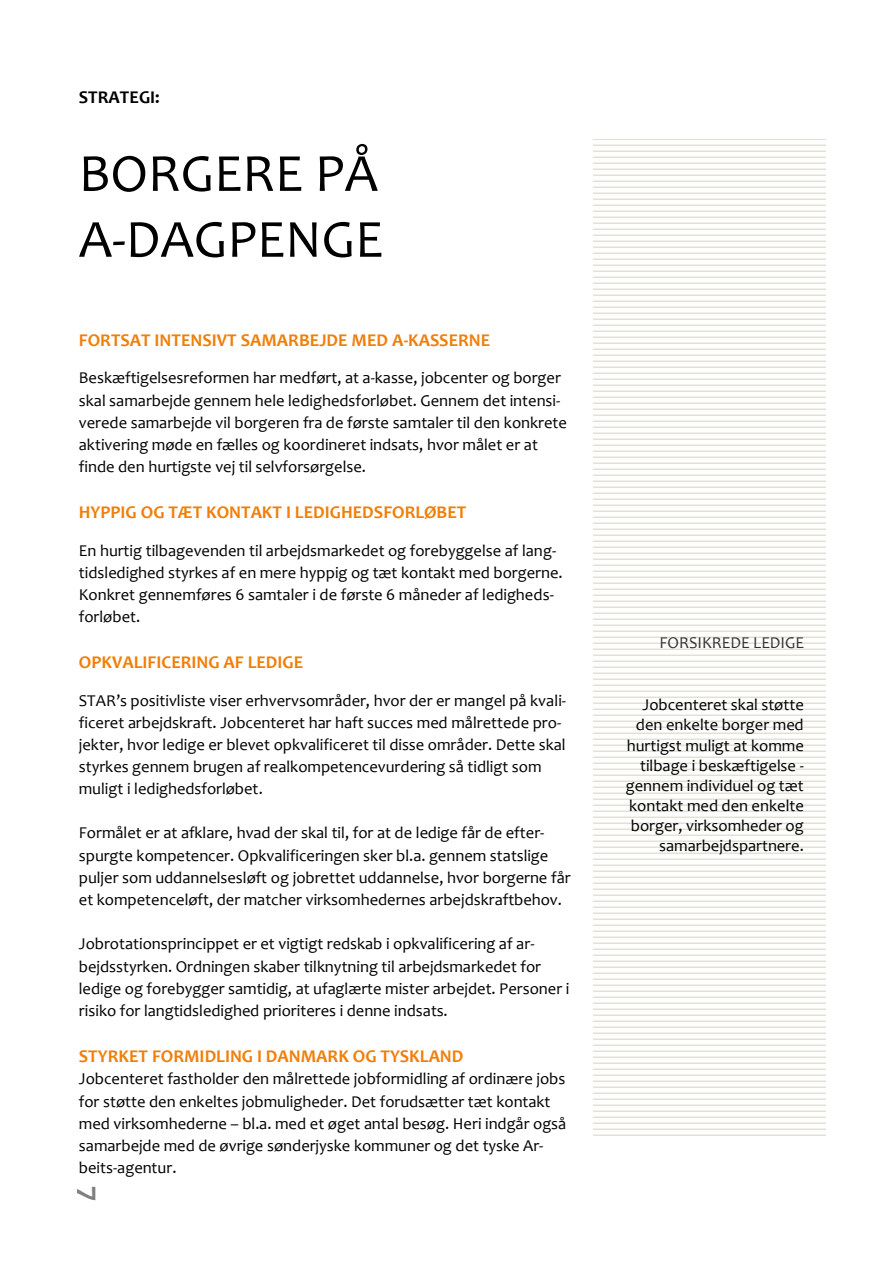
<style>
.page{position:relative;width:893px;height:1263px;background:#fff}
.page>*{position:absolute;margin:0;border:0;box-sizing:border-box;transform-origin:0 0}
.t1{font:54px/65.8px "Candara";color:#000}
.t2{font:700 33px "Candara";color:#808080}
.t3{font:700 18px "Candara";color:#f07f09}
.t4{font:700 18px "Candara";letter-spacing:.005em;color:#000}
.t5{font:16.5px/22.2px "Candara";color:#000}
.t6{font:16.5px "Candara";color:#323232}
</style>
<div class="page">
<svg style="left:594px;top:139px;width:231px;height:996px"></svg>
<p class="t4" style="left:79px;top:86px;width:82px">STRATEGI:</p>
<h1 class="t1" style="left:79px;top:140px;width:306px">BORGERE PÅ<br>A-DAGPENGE</h1>
<p class="t3" style="left:79px;top:328px;width:413px">FORTSAT INTENSIVT SAMARBEJDE MED A-KASSERNE</p>
<p class="t5" style="left:79px;top:367px;width:490px">Beskæftigelsesreformen har medført, at a-kasse, jobcenter og borger skal samarbejde gennem hele ledighedsforløbet. Gennem det intensi&shy;verede samarbejde vil borgeren fra de første samtaler til den konkrete aktivering møde en fælles og koordineret indsats, hvor målet er at finde den hurtigste vej til selvforsørgelse.</p>
<p class="t3" style="left:79px;top:501px;width:389px">HYPPIG OG TÆT KONTAKT I LEDIGHEDSFORLØBET</p>
<p class="t5" style="left:79px;top:539px;width:485px">En hurtig tilbagevenden til arbejdsmarkedet og forebyggelse af lang&shy;tidsledighed styrkes af en mere hyppig og tæt kontakt med borgerne.<br>Konkret gennemføres 6 samtaler i de første 6 måneder af ledigheds&shy;forløbet.</p>
<p class="t3" style="left:79px;top:651px;width:226px">OPKVALIFICERING AF LEDIGE</p>
<p class="t5" style="left:79px;top:689px;width:489px">STAR’s positivliste viser erhvervsområder, hvor der er mangel på kvali&shy;ficeret arbejdskraft. Jobcenteret har haft succes med målrettede pro&shy;jekter, hvor ledige er blevet opkvalificeret til disse områder. Dette skal styrkes gennem brugen af realkompetencevurdering så tidligt som muligt i ledighedsforløbet.</p>
<p class="t5" style="left:79px;top:822px;width:493px">Formålet er at afklare, hvad der skal til, for at de ledige får de efter&shy;spurgte kompetencer. Opkvalificeringen sker bl.a. gennem statslige puljer som uddannelsesløft og jobrettet uddannelse, hvor borgerne får et kompetenceløft, der matcher virksomhedernes arbejdskraftbehov.</p>
<p class="t5" style="left:79px;top:933px;width:492px">Jobrotationsprincippet er et vigtigt redskab i opkvalificering af ar&shy;bejdsstyrken. Ordningen skaber tilknytning til arbejdsmarkedet for ledige og forebygger samtidig, at ufaglærte mister arbejdet. Personer i risiko for langtidsledighed prioriteres i denne indsats.</p>
<p class="t3" style="left:79px;top:1044px;width:386px">STYRKET FORMIDLING I DANMARK OG TYSKLAND</p>
<p class="t5" style="left:79px;top:1068px;width:489px">Jobcenteret fastholder den målrettede jobformidling af ordinære jobs for støtte den enkeltes jobmuligheder. Det forudsætter tæt kontakt med virksomhederne – bl.a. med et øget antal besøg. Heri indgår også samarbejde med de øvrige sønderjyske kommuner og det tyske Ar&shy;beits-agentur.</p>
<h2 class="t2" style="left:110px;top:1186px;width:17px;rotate:90deg">7</h2>
<p class="t6" style="left:659px;top:632px;width:146px">FORSIKREDE LEDIGE</p>
<p class="t5" style="left:626px;top:695px;width:180px;line-height:20.1px;text-align:right">Jobcenteret skal støtte den enkelte borger med hurtigst muligt at komme tilbage i beskæftigelse - gennem individuel og tæt kontakt med den enkelte borger, virksomheder og samarbejdspartnere.</p>
</div>
